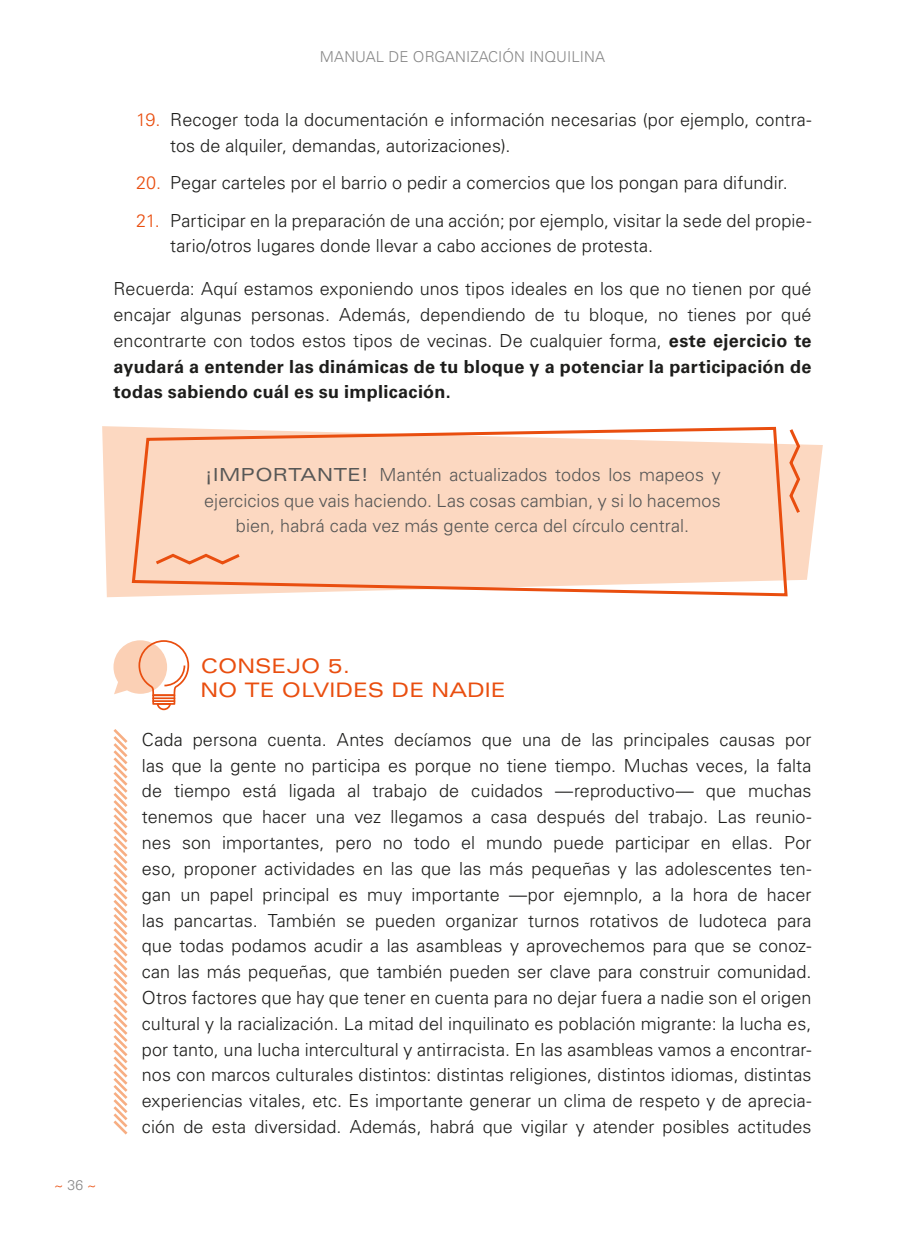
<style>
.page{position:relative;width:908px;height:1248px;background:#fff}
.page>*{position:absolute;margin:0;border:0;box-sizing:border-box;transform-origin:0 0}
.t1{font:expanded 20px/24px "Univers LT Std";color:#e94e0f}
.t2{font:300 18px/25.8px "Univers LT Std";letter-spacing:.005em;color:#1d1d1b}
.t3{font:300 18px/25.8px "Univers LT Std";letter-spacing:.005em;color:#575756;text-align:center}
.t4{font:300 15px "Univers LT Std";letter-spacing:.005em;color:#878787}
.t5{font:300 14px "Univers LT Std";color:#e94e0f}
.s1{color:#e94e0f}
.s2{font-weight:700}
.s3{font-weight:400;font-stretch:expanded}
.s4{color:#878787}
</style>
<div class="page">
<svg style="left:102px;top:426px;width:720px;height:171px;fill:#fcd8c1"></svg>
<svg style="left:130px;top:426px;width:658px;height:171px;background:#fbd5be"></svg>
<svg style="left:786px;top:426px;width:16px;height:90px"></svg>
<svg style="left:152px;top:551px;width:91px;height:16px"></svg>
<svg style="left:113px;top:640px;width:76px;height:70px"></svg>
<svg style="left:113px;top:729px;width:15px;height:406px"></svg>
<p class="t4" style="left:320px;top:48px;width:286px">MANUAL DE ORGANIZACIÓN INQUILINA</p>
<p class="t2" style="left:170px;top:107px;width:642px;text-indent:-34px"><span class="s1">19.</span> Recoger toda la documentación e información necesarias (por ejemplo, contra&shy;tos de alquiler, demandas, autorizaciones).</p>
<p class="t2" style="left:136px;top:170px;width:652px"><span class="s1">20.</span> Pegar carteles por el barrio o pedir a comercios que los pongan para difundir.</p>
<p class="t2" style="left:170px;top:207px;width:642px;text-indent:-34px"><span class="s1">21.</span> Participar en la preparación de una acción; por ejemplo, visitar la sede del propie&shy;tario/otros lugares donde llevar a cabo acciones de protesta.</p>
<p class="t2" style="left:113px;top:276px;width:699px;text-align:justify">Recuerda: Aquí estamos exponiendo unos tipos ideales en los que no tienen por qué encajar algunas personas. Además, dependiendo de tu bloque, no tienes por qué encontrarte con todos estos tipos de vecinas. De cualquier forma, <span class="s2">este ejercicio te ayudará a entender las dinámicas de tu bloque y a potenciar la participación de todas sabiendo cuál es su implicación.</span></p>
<p class="t3" style="left:204px;top:461px;width:517px"><span class="s3">¡IMP ORTANTE!</span> Mantén actualizados todos los mapeos y ejercicios que vais haciendo. Las cosas cambian, y si lo hacemos bien, habrá cada vez más gente cerca del círculo central.</p>
<p class="t5" style="left:54px;top:1176px;width:44px">~ <span class="s4">36</span> ~</p>
<p class="t1" style="left:200px;top:654px;width:36px">CONSE</p>
<p class="t1" style="left:200px;top:654px;width:151px;text-indent:86px">JO 5.<br>NOTE OLVIDES</p>
<p class="t1" style="left:391px;top:678px;width:16px">DE</p>
<p class="t1" style="left:431px;top:678px;width:16px">NADIE</p>
<p class="t2" style="left:142px;top:726px;width:671px;text-align:justify">Cada persona cuenta. Antes decíamos que una de las principales causas por las que la gente no participa es porque no tiene tiempo. Muchas veces, la falta de tiempo está ligada al trabajo de cuidados —reproductivo— que muchas tenemos que hacer una vez llegamos a casa después del trabajo. Las reunio&shy;nes son importantes, pero no todo el mundo puede participar en ellas. Por eso, proponer actividades en las que las más pequeñas y las adolescentes ten&shy;gan un papel principal es muy importante —por ejemnplo, a la hora de hacer las pancartas. También se pueden organizar turnos rotativos de ludoteca para que todas podamos acudir a las asambleas y aprovechemos para que se conoz&shy;can las más pequeñas, que también pueden ser clave para construir comunidad.<br>Otros factores que hay que tener en cuenta para no dejar fuera a nadie son el origen cultural y la racialización. La mitad del inquilinato es población migrante: la lucha es, por tanto, una lucha intercultural y antirracista. En las asambleas vamos a encontrar&shy;nos con marcos culturales distintos: distintas religiones, distintos idiomas, distintas experiencias vitales, etc. Es importante generar un clima de respeto y de aprecia&shy;ción de esta diversidad. Además, habrá que vigilar y atender posibles actitudes</p>
</div>
